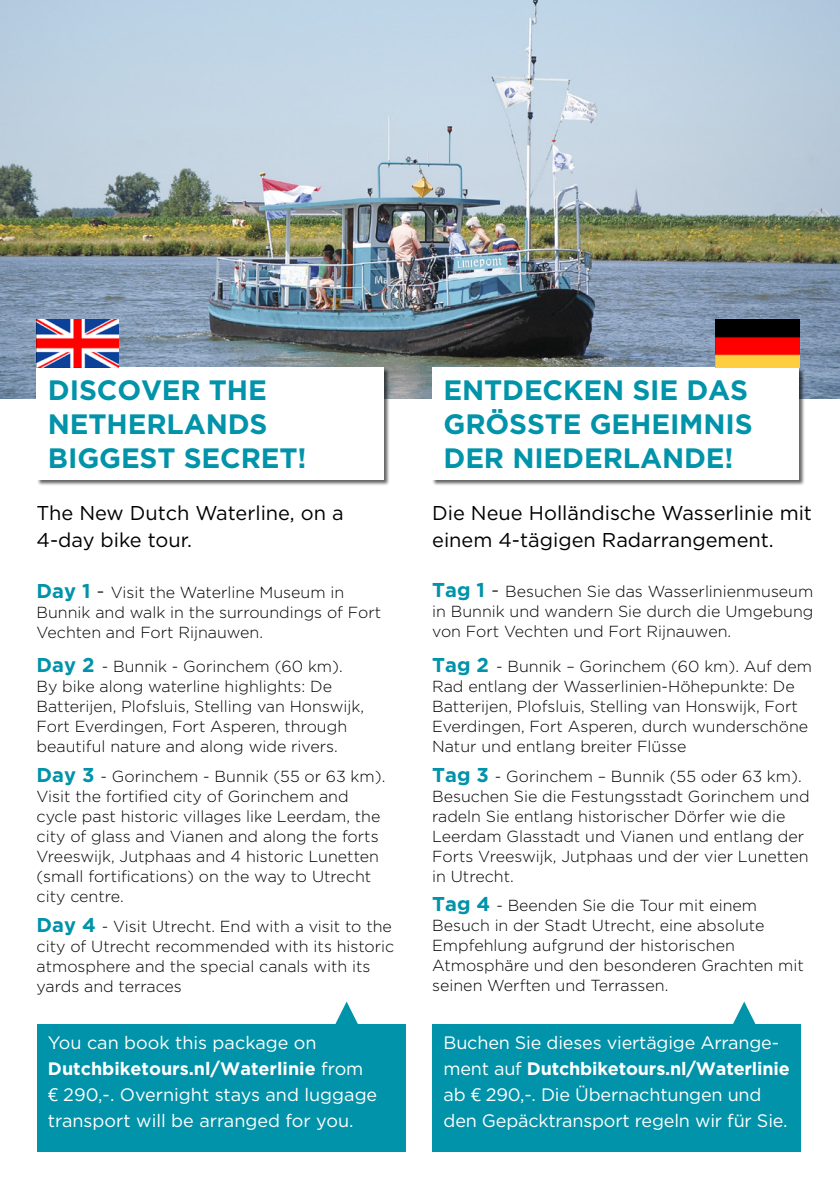
<style>
.page{position:relative;width:840px;height:1191px;background:#fff}
.page>*{position:absolute;margin:0;border:0;box-sizing:border-box;transform-origin:0 0}
.t1{font:700 28px/34px "Gotham";letter-spacing:-.005em;color:#0093a9}
.t2{font:20px/26px "Gotham";color:#000}
.t3{font:18px/26px "Gotham";letter-spacing:-.01em;color:#fff}
.t4{font:300 16px/20px "Gotham";color:#000}
.s1{font-weight:700;font-size:20px;color:#0093a9}
.s2{font-size:20px}
.s3{font-weight:700}
.s4{font-family:"Open Sans"}
</style>
<div class="page">
<svg style="left:733px;top:1001px;width:23px;height:23px"></svg>
<svg style="left:335px;top:1001px;width:23px;height:23px"></svg>
<div style="left:432px;top:1024px;width:368px;height:128px;background:#0093a9"></div>
<div style="left:37px;top:1024px;width:368px;height:128px;background:#0093a9"></div>
<img style="left:0;top:0;width:839px;height:398px">
<div style="left:432px;top:368px;width:372px;height:118px;background:#000;opacity:.6"></div>
<div style="left:432px;top:368px;width:366px;height:112px;background:#fff"></div>
<div style="left:37px;top:368px;width:352px;height:118px;background:#000;opacity:.6"></div>
<div style="left:37px;top:368px;width:346px;height:112px;background:#fff"></div>
<img style="left:715px;top:320px;width:83px;height:48px">
<img style="left:37px;top:319px;width:82px;height:48px">
<p class="t1" style="left:48px;top:372px;width:221px">DISCOVER THE<br>NETHERLANDS</p>
<p class="t1" style="left:48px;top:440px;width:260px">BIGGEST SECRET!</p>
<p class="t2" style="left:37px;top:500px;width:308px">The New Dutch Waterline, on a<br>4-day bike tour.</p>
<p class="t4" style="left:37px;top:582px;width:346px"><span class="s1">Day 1</span> <span class="s2">-</span> Visit the Waterline Museum in<br>Bunnik and walk in the surroundings of Fort<br>Vechten and Fort Rijnauwen.</p>
<p class="t4" style="left:37px;top:656px;width:329px"><span class="s1">Day 2</span> - Bunnik - Gorinchem (60 km).<br>By bike along waterline highlights: De Batterijen, Plofsluis, Stelling van Honswijk, Fort Everdingen, Fort Asperen, through beautiful nature and along wide rivers.</p>
<p class="t4" style="left:37px;top:766px;width:350px"><span class="s1">Day 3</span> - Gorinchem - Bunnik (55 or 63 km).<br>Visit the fortified city of Gorinchem and cycle past historic villages like Leerdam, the city of glass and Vianen and along the forts Vreeswijk, Jutphaas and 4 historic Lunetten (small fortifications) on the way to Utrecht city centre.</p>
<p class="t4" style="left:37px;top:916px;width:359px"><span class="s1">Day 4</span> - Visit Utrecht. End with a visit to the city of Utrecht recommended with its historic atmosphere and the special canals with its yards and terraces</p>
<p class="t3" style="left:48px;top:1029px;width:270px">You can book this package on</p>
<p class="t3" style="left:48px;top:1055px;width:330px"><span class="s3">Dutchbiketours.nl/Waterlinie</span> from <span class="s4">€</span> 290,-. Overnight stays and luggage transport will be arranged for you.</p>
<p class="t1" style="left:443px;top:372px;width:310px">ENTDECKEN SIE DAS<br>GRÖSSTE GEHEIMNIS</p>
<p class="t1" style="left:443px;top:440px;width:291px">DER NIEDERLANDE!</p>
<p class="t2" style="left:432px;top:500px;width:381px">Die Neue Holländische Wasserlinie mit einem 4-tägigen Radarrangement.</p>
<p class="t4" style="left:432px;top:581px;width:382px;text-align:justify"><span class="s1">Tag 1</span> <span class="s2">-</span> Besuchen Sie das Wasserlinienmuseum in Bunnik und wandern Sie durch die Umgebung von Fort Vechten und Fort Rijnauwen.</p>
<p class="t4" style="left:432px;top:656px;width:381px"><span class="s1">Tag 2</span> - Bunnik – Gorinchem (60 km). Auf dem Rad entlang der Wasserlinien-Höhepunkte: De Batterijen, Plofsluis, Stelling van Honswijk, Fort Everdingen, Fort Asperen, durch wunderschöne Natur und entlang breiter Flüsse</p>
<p class="t4" style="left:432px;top:765px;width:378px"><span class="s1">Tag 3</span> - Gorinchem – Bunnik (55 oder 63 km).<br>Besuchen Sie die Festungsstadt Gorinchem und radeln Sie entlang historischer Dörfer wie die Leerdam Glasstadt und Vianen und entlang der Forts Vreeswijk, Jutphaas und der vier Lunetten in Utrecht.</p>
<p class="t4" style="left:432px;top:895px;width:373px"><span class="s1">Tag 4</span> - Beenden Sie die Tour mit einem Besuch in der Stadt Utrecht, eine absolute Empfehlung aufgrund der historischen Atmosphäre und den besonderen Grachten mit seinen Werften und Terrassen.</p>
<p class="t3" style="left:443px;top:1029px;width:347px">Buchen Sie dieses viertägige Arrange&shy;ment auf <span class="s3">Dutchbiketours.nl/Waterlinie </span>ab <span class="s4">€</span> 290,-. Die Übernachtungen und den Gepäcktransport regeln wir für Sie.</p>
</div>
